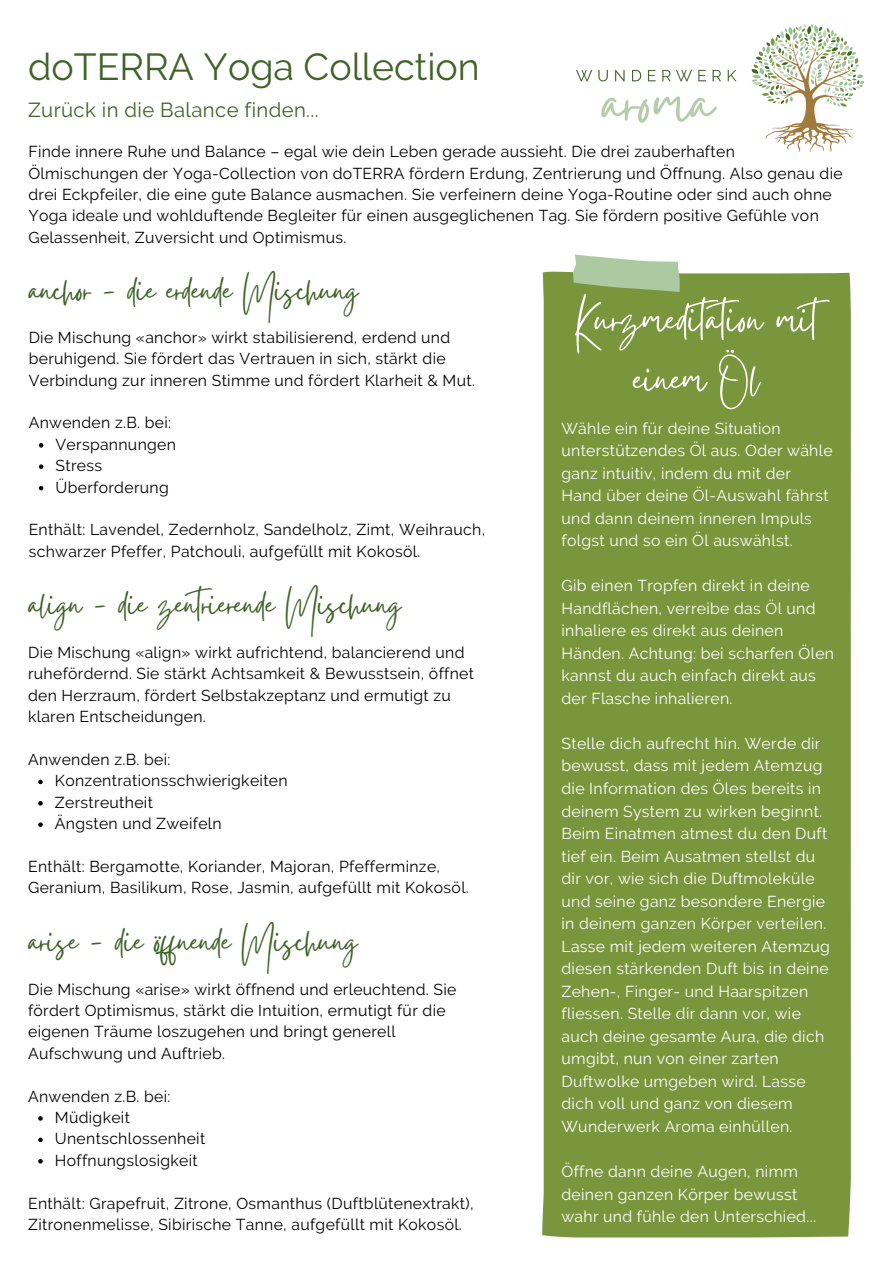
<style>
.page{position:relative;width:894px;height:1264px;background:#fff}
.page>*{position:absolute;margin:0;border:0;box-sizing:border-box;transform-origin:0 0}
.t1{font:51px/59.7px "Gistesy";color:#fff;text-align:center}
.t2{font:42px "Gistesy";color:#3f6328}
.t3{font:37.5px "Raleway";color:#3f6328}
.t4{font:20.25px "Raleway";letter-spacing:.02em;color:#3f6328}
.t5{font:15.75px/21.5px "Raleway";letter-spacing:.02em;color:#000}
.t6{font:15.75px/22.5px "Raleway";letter-spacing:.02em;color:#fff}
</style>
<div class="page">
<img style="left:576px;top:24px;width:287px;height:127px">
<div style="left:542px;top:271px;width:308px;height:966px;background:#7a963d"></div>
<svg style="left:573px;top:254px;width:106px;height:38px;background:#b2cba3"></svg>
<svg style="left:39px;top:443px;width:4px;height:4px"></svg>
<svg style="left:39px;top:464px;width:4px;height:5px"></svg>
<svg style="left:39px;top:486px;width:4px;height:4px"></svg>
<svg style="left:38px;top:779px;width:5px;height:5px"></svg>
<svg style="left:38px;top:801px;width:5px;height:4px"></svg>
<svg style="left:38px;top:822px;width:5px;height:5px"></svg>
<svg style="left:38px;top:1116px;width:5px;height:4px"></svg>
<svg style="left:38px;top:1137px;width:5px;height:5px"></svg>
<svg style="left:38px;top:1159px;width:5px;height:4px"></svg>
<p class="t3" style="left:28px;top:44px;width:453px">doTERRA Yoga Collection</p>
<p class="t4" style="left:28px;top:98px;width:292px">Zurück in die Balance finden...</p>
<p class="t5" style="left:28px;top:141px;width:707px">Finde innere Ruhe und Balance – egal wie dein Leben gerade aussieht. Die drei zauberhaften</p>
<p class="t5" style="left:28px;top:162px;width:815px">Ölmischungen der Yoga-Collection von doTERRA fördern Erdung, Zentrierung und Öffnung. Also genau die drei Eckpfeiler, die eine gute Balance ausmachen. Sie verfeinern deine Yoga-Routine oder sind auch ohne Yoga ideale und wohlduftende Begleiter für einen ausgeglichenen Tag. Sie fördern positive Gefühle von Gelassenheit, Zuversicht und Optimismus.</p>
<p class="t2" style="left:28px;top:261px;width:331px">anchor - die erdende Mischung</p>
<p class="t5" style="left:29px;top:326px;width:447px">Die Mischung «anchor» wirkt stabilisierend, erdend und beruhigend. Sie fördert das Vertrauen in sich, stärkt die<br>Verbindung zur inneren Stimme und fördert Klarheit &amp; Mut.</p>
<p class="t5" style="left:29px;top:412px;width:144px">Anwenden z.B. bei:</p>
<p class="t5" style="left:56px;top:433px;width:122px">Verspannungen</p>
<p class="t5" style="left:56px;top:455px;width:48px">Stress</p>
<p class="t5" style="left:56px;top:476px;width:115px">Ü berforderung</p>
<p class="t5" style="left:29px;top:519px;width:458px">Enthält: Lavendel, Zedernholz, Sandelholz, Zimt, Weihrauch, schwarzer Pfeffer, Patchouli, aufgefü llt mit Kokosö l.</p>
<p class="t2" style="left:28px;top:575px;width:374px">align - die zentrierende Mischung</p>
<p class="t5" style="left:28px;top:641px;width:447px">Die Mischung «align» wirkt aufrichtend, balancierend und ruhefördernd. Sie stärkt Achtsamkeit &amp; Bewusstsein, öffnet den Herzraum, fördert Selbstakzeptanz und ermutigt zu klaren Entscheidungen.</p>
<p class="t5" style="left:28px;top:748px;width:144px">Anwenden z.B. bei:</p>
<p class="t5" style="left:55px;top:770px;width:234px">Konzentrationsschwierigkeiten</p>
<p class="t5" style="left:55px;top:791px;width:100px">Zerstreutheit</p>
<p class="t5" style="left:55px;top:813px;width:168px">Ängsten und Zweifeln</p>
<p class="t5" style="left:28px;top:855px;width:442px">Enthält: Bergamotte, Koriander, Majoran, Pfefferminze,<br>Geranium, Basilikum, Rose, Jasmin, aufgefüllt mit Kokosöl.</p>
<p class="t2" style="left:28px;top:911px;width:330px">arise - die öffnende Mischung</p>
<p class="t5" style="left:28px;top:978px;width:430px">Die Mischung «arise» wirkt öffnend und erleuchtend. Sie fördert Optimismus, stärkt die Intuition, ermutigt für die eigenen Träume loszugehen und bringt generell Aufschwung und Auftrieb.</p>
<p class="t5" style="left:28px;top:1085px;width:144px">Anwenden z.B. bei:</p>
<p class="t5" style="left:55px;top:1106px;width:77px">Müdigkeit</p>
<p class="t5" style="left:55px;top:1128px;width:152px">Unentschlossenheit</p>
<p class="t5" style="left:55px;top:1149px;width:144px">Hoffnungslosigkeit</p>
<p class="t5" style="left:28px;top:1192px;width:447px">Enthält: Grapefruit, Zitrone, Osmanthus (Duftblütenextrakt),<br>Zitronenmelisse, Sibirische Tanne, aufgefüllt mit Kokosöl.</p>
<p class="t1" style="left:574px;top:284px;width:271px">Kurzmeditation mit einem Öl</p>
<p class="t6" style="left:561px;top:416px;width:272px">Wähle ein für deine Situation unterstützendes Öl aus. Oder wähle ganz intuitiv, indem du mit der<br>Hand über deine Öl-Auswahl fährst und dann deinem inneren Impuls folgst und so ein Öl auswählst.</p>
<p class="t6" style="left:561px;top:574px;width:274px">Gib einen Tropfen direkt in deine<br>Handflächen, verreibe das Öl und inhaliere es direkt aus deinen<br>Händen. Achtung: bei scharfen Ölen kannst du auch einfach direkt aus der Flasche inhalieren.</p>
<p class="t6" style="left:561px;top:732px;width:270px">Stelle dich aufrecht hin. Werde dir bewusst, dass mit jedem Atemzug die Information des Öles bereits in deinem System zu wirken beginnt.<br>Beim Einatmen atmest du den Duft tief ein. Beim Ausatmen stellst du dir vor, wie sich die Duftmoleküle und seine ganz besondere Energie in deinem ganzen Körper verteilen.<br>Lasse mit jedem weiteren Atemzug diesen stärkenden Duft bis in deine<br>Zehen-, Finger- und Haarspitzen fliessen. Stelle dir dann vor, wie auch deine gesamte Aura, die dich umgibt, nun von einer zarten<br>Duftwolke umgeben wird. Lasse dich voll und ganz von diesem<br>Wunderwerk Aroma einhüllen.</p>
<p class="t6" style="left:561px;top:1160px;width:256px">Öffne dann deine Augen, nimm deinen ganzen Körper bewusst wahr und fühle den Unterschied...</p>
</div>
